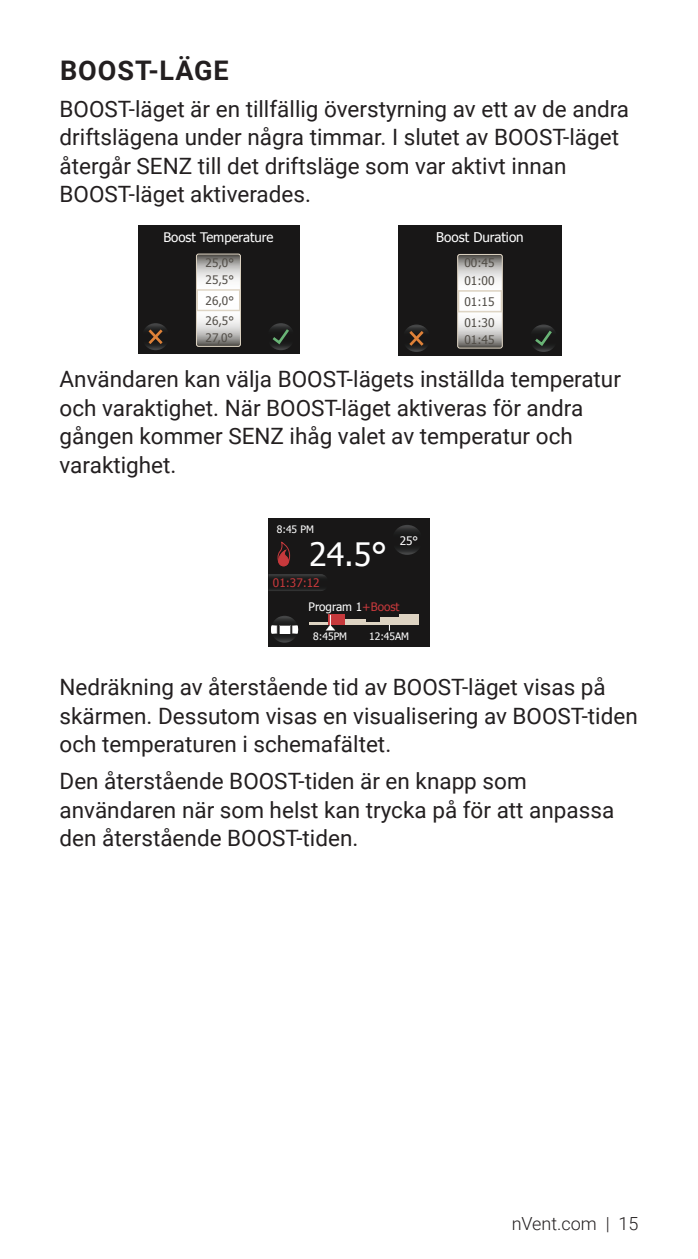
<style>
.page{position:relative;width:698px;height:1259px;background:#fff}
.page>*{position:absolute;margin:0;border:0;box-sizing:border-box;transform-origin:0 0}
.t1{font:32.1px "Tahoma";color:#fff}
.Sub-Header{font:700 27px "Roboto";letter-spacing:.035em;color:#231f20}
.Body_text_7_5pt{font:22.5px/28.5px "Roboto";color:#231f20}
.t2{font:300 18px "Roboto";color:#231f20}
.t3{font:13.5px "Tahoma";color:#fff}
.t4{font:13.2px "Tahoma";color:#fff}
.t5{font:12px/17.7px "Tahoma";color:#524e48}
.t6{font:11.7px/17.4px "Tahoma";color:#524e48}
.t7{font:11.7px/24.3px "Tahoma";color:#c6393c}
.t8{font:11.7px "Tahoma";color:#fff}
.t9{font:10.2px "Tahoma";color:#fff}
.s1{color:#fff}
</style>
<div class="page">
<div style="left:138px;top:225px;width:161px;height:129px;background:#181717"></div>
<svg style="left:142px;top:323px;width:27px;height:27px"></svg>
<svg style="left:267px;top:323px;width:27px;height:27px"></svg>
<svg style="left:148px;top:329px;width:14px;height:15px"></svg>
<svg style="left:271px;top:327px;width:20px;height:19px"></svg>
<svg style="left:196px;top:254px;width:43px;height:91px;background:#d8d7d5"></svg>
<div style="left:196px;top:254px;width:45px;height:93px;border:1px solid #ddd3c2;border-radius:2px"></div>
<div style="left:398px;top:225px;width:163px;height:130px;background:#181717"></div>
<svg style="left:402px;top:324px;width:28px;height:28px"></svg>
<svg style="left:529px;top:324px;width:28px;height:28px"></svg>
<svg style="left:409px;top:331px;width:14px;height:15px"></svg>
<svg style="left:533px;top:329px;width:20px;height:19px"></svg>
<svg style="left:457px;top:254px;width:45px;height:94px;background:#d8d7d5"></svg>
<div style="left:457px;top:254px;width:45px;height:94px;border:1px solid #ddd3c2;border-radius:2px"></div>
<div style="left:268px;top:519px;width:161px;height:128px;background:#181717"></div>
<svg style="left:268px;top:574px;width:58px;height:17px"></svg>
<svg style="left:392px;top:525px;width:30px;height:30px"></svg>
<svg style="left:271px;top:616px;width:27px;height:27px"></svg>
<svg style="left:279px;top:625px;width:11px;height:9px"></svg>
<div style="left:279px;top:626px;width:10px;height:7px;background:#fff"></div>
<svg style="left:271px;top:625px;width:6px;height:9px"></svg>
<svg style="left:292px;top:625px;width:6px;height:9px"></svg>
<svg style="left:277px;top:542px;width:13px;height:24px"></svg>
<hr style="left:308px;top:623px;width:110px;height:2px;background:#ddd3c2">
<div style="left:398px;top:615px;width:20px;height:10px;background:#ddd3c2"></div>
<div style="left:380px;top:617px;width:24px;height:8px;background:#ddd3c2"></div>
<div style="left:338px;top:619px;width:27px;height:6px;background:#ddd3c2"></div>
<div style="left:328px;top:615px;width:16px;height:10px;background:#c6393c"></div>
<svg style="left:325px;top:615px;width:10px;height:15px"></svg>
<p class="Sub-Header" style="left:60px;top:51px;width:170px">BOOST-LÄGE</p>
<p class="Body_text_7_5pt" style="left:60px;top:94px;width:571px">BOOST-läget är en tillfällig överstyrning av ett av de andra driftslägena under några timmar. I slutet av BOOST-läget återgår SENZ till det driftsläge som var aktivt innan BOOST-läget aktiverades.</p>
<p class="t4" style="left:163px;top:228px;width:112px">Boost Temperature</p>
<p class="t6" style="left:205px;top:253px;width:30px">25,0°<br>25,5°</p>
<p class="t6" style="left:205px;top:289px;width:30px;line-height:20.7px">26,0°<br>26,5°</p>
<p class="t6" style="left:205px;top:329px;width:29px">27,0°</p>
<p class="t3" style="left:436px;top:228px;width:89px">Boost Duration</p>
<p class="t5" style="left:464px;top:254px;width:32px">00:45<br>01:00</p>
<p class="t5" style="left:464px;top:290px;width:32px;line-height:21px">01:15<br>01:30</p>
<p class="t5" style="left:464px;top:330px;width:32px">01:45</p>
<p class="Body_text_7_5pt" style="left:60px;top:364px;width:562px">Användaren kan välja BOOST-lägets inställda temperatur och varaktighet. När BOOST-läget aktiveras för andra gången kommer SENZ ihåg valet av temperatur och varaktighet.</p>
<p class="t9" style="left:277px;top:522px;width:39px">8:45 PM</p>
<p class="t1" style="left:309px;top:533px;width:79px">24.5°</p>
<p class="t8" style="left:399px;top:532px;width:20px">25°</p>
<p class="t7" style="left:308px;top:570px;width:92px;text-indent:-36px">01:37:12<br><span class="s1">Program 1</span>+Boost</p>
<p class="t9" style="left:313px;top:630px;width:35px">8:45PM</p>
<p class="t9" style="left:369px;top:630px;width:42px">12:45AM</p>
<p class="Body_text_7_5pt" style="left:60px;top:672px;width:579px">Nedräkning av återstående tid av BOOST-läget visas på skärmen. Dessutom visas en visualisering av BOOST-tiden och temperaturen i schemafältet.</p>
<p class="Body_text_7_5pt" style="left:60px;top:766px;width:556px">Den återstående BOOST-tiden är en knapp som användaren när som helst kan trycka på för att anpassa den återstående BOOST-tiden.</p>
<p class="t2" style="left:511px;top:1211px;width:128px">nVent.com | 15</p>
</div>
